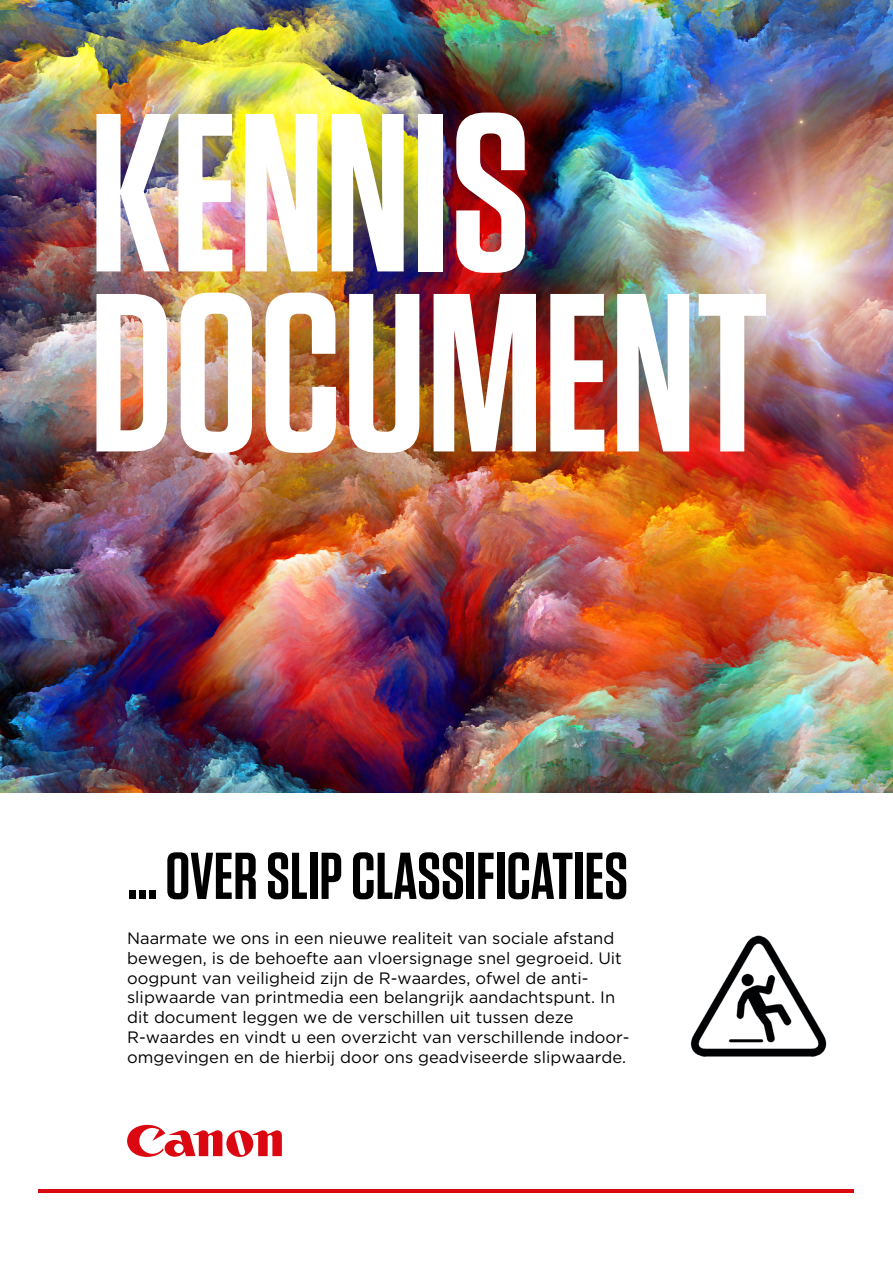
<style>
.page{position:relative;width:893px;height:1263px;background:#fff}
.page>*{position:absolute;margin:0;border:0;box-sizing:border-box;transform-origin:0 0}
.t1{font:600 225px/180px "Tungsten";color:#fff}
.t2{font:600 66px "Tungsten";color:#000}
.t3{font:16.5px/19.8px "Gotham";color:#000}
</style>
<div class="page">
<img style="left:0;top:0;width:893px;height:792px">
<svg style="left:127px;top:1125px;width:155px;height:32px"></svg>
<hr style="left:39px;top:1189px;width:815px;height:3px;background:#db0812">
<img style="left:690px;top:935px;width:137px;height:122px">
<h1 class="t1" style="left:89px;top:108px;width:680px">KENNIS<br>DOCUMENT</h1>
<h2 class="t2" style="left:127px;top:841px;width:502px">... OVER SLIP CLASSIFICATIES</h2>
<p class="t3" style="left:127px;top:928px;width:504px">Naarmate we ons in een nieuwe realiteit van sociale afstand bewegen, is de behoefte aan vloersignage snel gegroeid. Uit oogpunt van veiligheid zijn de R-waardes, ofwel de anti&shy;slipwaarde van printmedia een belangrijk aandachtspunt. In dit document leggen we de verschillen uit tussen deze R-waardes en vindt u een overzicht van verschillende indoor&shy;omgevingen en de hierbij door ons geadviseerde slipwaarde.</p>
</div>
